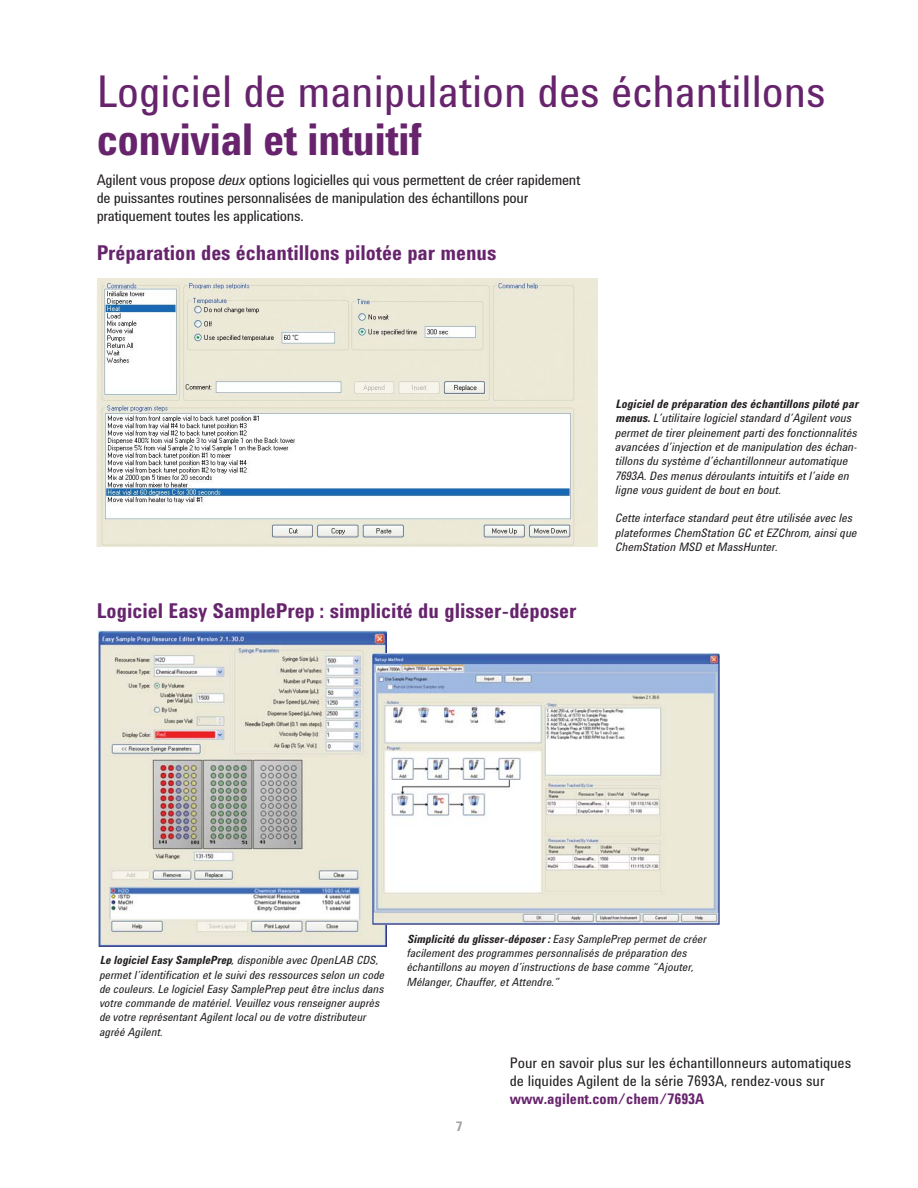
<style>
.page{position:relative;width:918px;height:1188px;background:#fff}
.page>*{position:absolute;margin:0;border:0;box-sizing:border-box;transform-origin:0 0}
.t1{font:45px "Agilent Condensed CFF";color:#67246d}
.t2{font:700 45px "Agilent Condensed CFF";letter-spacing:-.015em;color:#67246d}
.t3{font:700 21px "Agilent Condensed CFF";color:#67246d}
.t4{font:15px/18px "Agilent Condensed CFF";letter-spacing:-.02em;color:#231f20}
.t5{font:15px/18px "Agilent Condensed CFF";color:#231f20}
.t6{font:700 15px "Agilent Condensed CFF";color:#67246d}
.t7{font:700 13.5px "Agilent Condensed CFF";color:#a1a0a4}
.t8{font:italic 12px/14.4px "Agilent Condensed CFF";color:#231f20}
.t9{font:italic 11.7px/14.2px "Agilent Condensed CFF";color:#231f20}
.s1{font-style:italic}
.s2{font-weight:700}
</style>
<div class="page">
<img style="left:97px;top:278px;width:500px;height:268px">
<img style="left:97px;top:630px;width:289px;height:316px">
<img style="left:372px;top:653px;width:347px;height:271px">
<h1 class="t1" style="left:97px;top:75px;width:731px">Logiciel de manipulation des échantillons</h1>
<h1 class="t2" style="left:97px;top:123px;width:326px">convivial et intuitif</h1>
<p class="t4" style="left:97px;top:172px;width:485px">Agilent vous propose <span class="s1">deux</span> options logicielles qui vous permettent de créer rapidement de puissantes routines personnalisées de manipulation des échantillons pour pratiquement toutes les applications.</p>
<h2 class="t3" style="left:97px;top:245px;width:401px">Préparation des échantillons pilotée par menus</h2>
<h2 class="t3" style="left:97px;top:603px;width:481px">Logiciel Easy SamplePrep : simplicité du glisser-déposer</h2>
<p class="t8" style="left:616px;top:398px;width:244px"><span class="s2">Logiciel de préparation des échantillons piloté par menus.</span> L’utilitaire logiciel standard d’Agilent vous permet de tirer pleinement parti des fonctionnalités avancées d’injection et de manipulation des échan&shy;tillons du système d’échantillonneur automatique 7693A. Des menus déroulants intuitifs et l’aide en ligne vous guident de bout en bout.</p>
<p class="t8" style="left:616px;top:512px;width:243px">Cette interface standard peut être utilisée avec les plateformes ChemStation GC et EZChrom, ainsi que<br>ChemStation MSD et MassHunter.</p>
<p class="t9" style="left:100px;top:955px;width:287px"><span class="s2">Le logiciel Easy SamplePrep</span>, disponible avec OpenLAB CDS, permet l’identification et le suivi des ressources selon un code de couleurs. Le logiciel Easy SamplePrep peut être inclus dans votre commande de matériel. Veuillez vous renseigner auprès de votre représentant Agilent local ou de votre distributeur agréé Agilent.</p>
<p class="t9" style="left:407px;top:933px;width:301px"><span class="s2">Simplicité du glisser-déposer :</span> Easy SamplePrep permet de créer facilement des programmes personnalisés de préparation des échantillons au moyen d’instructions de base comme “Ajouter, Mélanger, Chauffer, et Attendre.”</p>
<p class="t7" style="left:456px;top:1122px;width:8px">7</p>
<p class="t5" style="left:510px;top:1056px;width:343px">Pour en savoir plus sur les échantillonneurs automatiques de liquides Agilent de la série 7693A, rendez-vous sur</p>
<p class="t6" style="left:510px;top:1094px;width:196px">www.agilent.com/chem/7693A</p>
</div>
